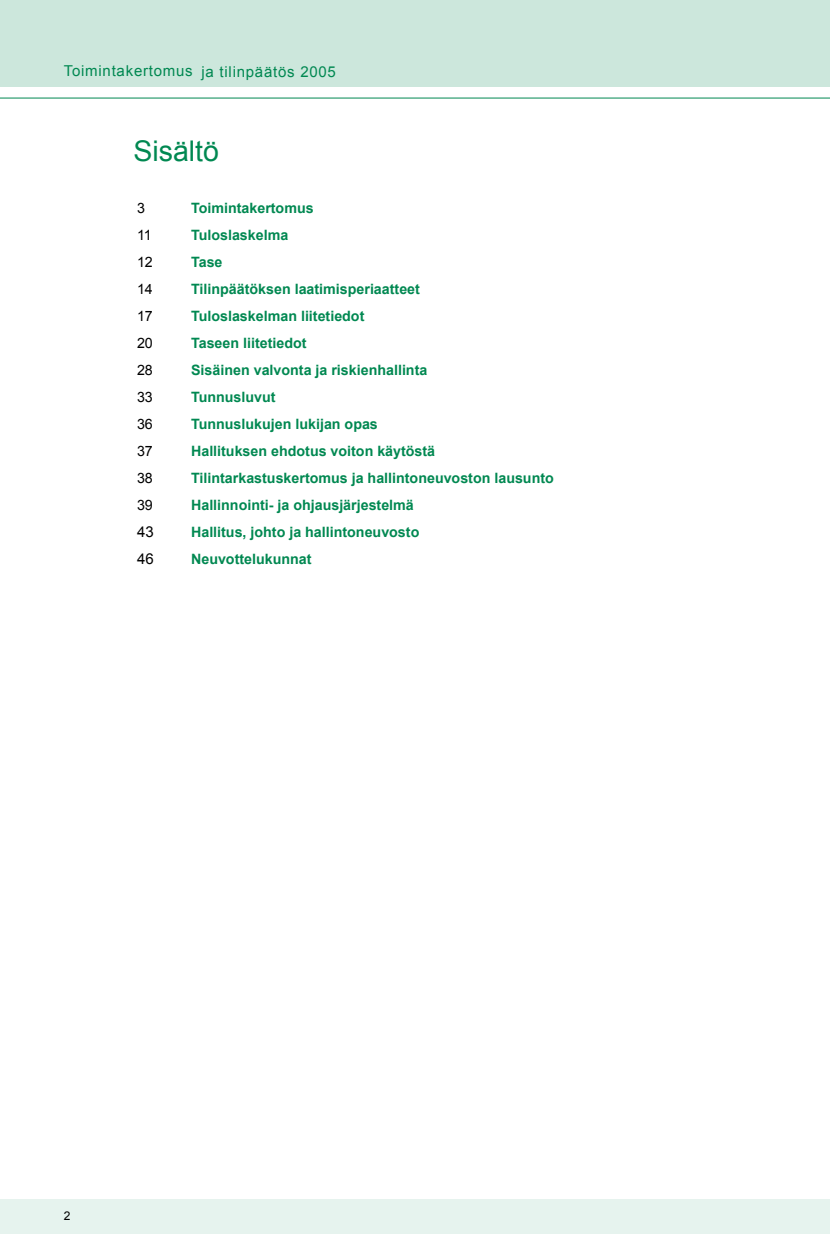
<style>
.page{position:relative;width:830px;height:1234px;background:#fff}
.page>*{position:absolute;margin:0;border:0;box-sizing:border-box;transform-origin:0 0}
.t1{font:28.5px "Arial";color:#008851}
.t2{font:15px "Arial";letter-spacing:.05em;color:#008851}
.t3{font:15px "Arial";color:#000}
.t4{font:700 14.25px "Arial";color:#008851}
.t5{font:14.25px "Arial";color:#000}
</style>
<div class="page">
<div style="left:0;top:1199px;width:829px;height:34px;background:#e6f3ee"></div>
<div style="left:0;top:0;width:829px;height:87px;background:#cce7dc"></div>
<hr style="left:0;top:98px;width:829px;height:1px;background:#008851">
<hr style="left:829px;top:1199px;width:1px;height:34px;background:#e6f3ee">
<hr style="left:829px;top:0;width:1px;height:87px;background:#cce7dc">
<p class="t2" style="left:64px;top:63px;width:130px">Toimintakertomus</p>
<p class="t2" style="left:201px;top:63px;width:136px">ja tilinpäätös 2005</p>
<h1 class="t1" style="left:133px;top:135px;width:87px">Sisältö</h1>
<p class="t5" style="left:137px;top:200px;width:9px">3</p>
<p class="t4" style="left:191px;top:200px;width:124px">Toimintakertomus</p>
<p class="t5" style="left:137px;top:227px;width:16px">11</p>
<p class="t4" style="left:191px;top:227px;width:99px">Tuloslaskelma</p>
<p class="t5" style="left:137px;top:254px;width:17px">12</p>
<p class="t4" style="left:191px;top:254px;width:33px">Tase</p>
<p class="t5" style="left:137px;top:281px;width:17px">14</p>
<p class="t4" style="left:191px;top:281px;width:230px">Tilinpäätöksen laatimisperiaatteet</p>
<p class="t5" style="left:137px;top:308px;width:17px">17</p>
<p class="t4" style="left:191px;top:308px;width:175px">Tuloslaskelman liitetiedot</p>
<p class="t5" style="left:137px;top:335px;width:17px">20</p>
<p class="t4" style="left:191px;top:335px;width:117px">Taseen liitetiedot</p>
<p class="t5" style="left:137px;top:362px;width:17px">28</p>
<p class="t4" style="left:191px;top:362px;width:238px">Sisäinen valvonta ja riskienhallinta</p>
<p class="t5" style="left:137px;top:389px;width:17px">33</p>
<p class="t4" style="left:191px;top:389px;width:86px">Tunnusluvut</p>
<p class="t5" style="left:137px;top:416px;width:17px">36</p>
<p class="t4" style="left:191px;top:416px;width:188px">Tunnuslukujen lukijan opas</p>
<p class="t5" style="left:137px;top:443px;width:17px">37</p>
<p class="t4" style="left:191px;top:443px;width:245px">Hallituksen ehdotus voiton käytöstä</p>
<p class="t5" style="left:137px;top:470px;width:17px">38</p>
<p class="t4" style="left:191px;top:470px;width:364px">Tilintarkastuskertomus ja hallintoneuvoston lausunto</p>
<p class="t5" style="left:137px;top:497px;width:17px">39</p>
<p class="t4" style="left:191px;top:497px;width:224px">Hallinnointi- ja ohjausjärjestelmä</p>
<p class="t3" style="left:137px;top:523px;width:18px">43</p>
<p class="t4" style="left:191px;top:524px;width:230px">Hallitus, johto ja hallintoneuvosto</p>
<p class="t3" style="left:137px;top:550px;width:18px">46</p>
<p class="t4" style="left:191px;top:551px;width:122px">Neuvottelukunnat</p>
</div>
